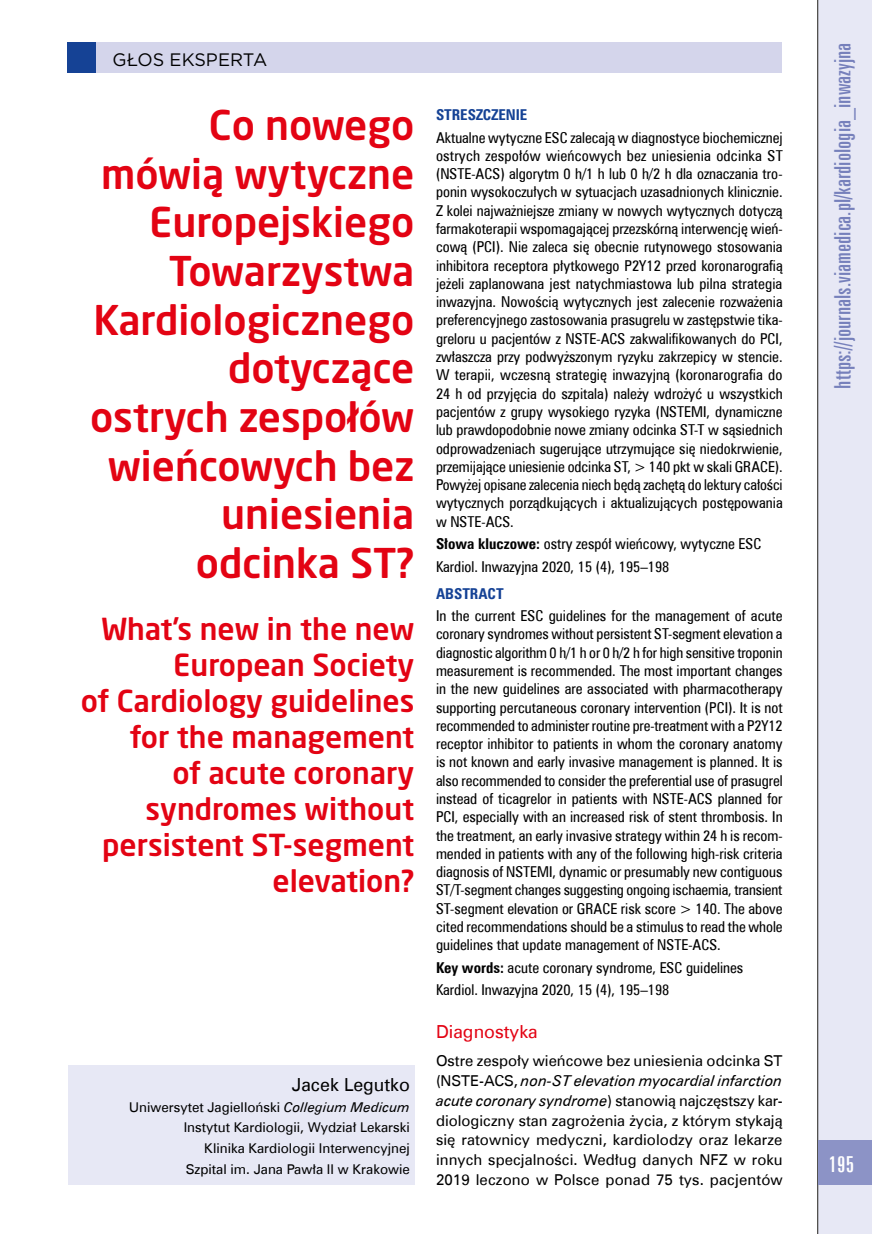
<style>
.page{position:relative;width:872px;height:1234px;background:#fff}
.page>*{position:absolute;margin:0;border:0;box-sizing:border-box;transform-origin:0 0}
.t1{font:500 40.5px/48.6px "Neo Sans Pro";color:#e30313;text-align:right}
.t2{font:500 30px/36px "Neo Sans Pro";color:#e30313;text-align:right}
.t3{font:22.5px "Zurich X Cn EU";color:#7680bb;scale:1.07 1}
.t4{font:22.5px "Zurich X Cn EU";color:#fff;scale:1.07 1}
.t5{font:18px "Zurich EU";color:#000}
.t6{font:18px "Gotham";letter-spacing:-.005em;color:#000}
.t7{font:18px "Zurich EU";color:#e30313}
.t8{font:15px/18.3px "Zurich Cn EU";color:#000;text-align:justify}
.t9{font:15px/19.8px "Zurich EU";letter-spacing:.005em;color:#000;text-align:justify}
.t10{font:700 15px "Zurich Cn EU";color:#154295}
.t11{font:13.5px/20.7px "Zurich EU";color:#000;text-align:right}
.s1{font-style:italic}
.s2{font-weight:700}
</style>
<div class="page">
<div style="left:817px;top:0;width:55px;height:1233px;background:#e7e8f5"></div>
<hr style="left:817px;top:0;width:1px;height:1233px;background:#1d1c18">
<div style="left:817px;top:1140px;width:55px;height:44px;background:#8c93c6"></div>
<div style="left:68px;top:1064px;width:347px;height:120px;background:#e7e8f5"></div>
<div style="left:67px;top:43px;width:714px;height:30px;background:#d4d5eb"></div>
<div style="left:67px;top:43px;width:28px;height:30px;background:#154295"></div>
<p class="t6" style="left:112px;top:48px;width:156px">GŁOS EKSPERTA</p>
<h1 class="t1" style="left:90px;top:100px;width:326px">Co nowego mówią wytyczne<br>Europejskiego<br>Towarzystwa<br>Kardiologicznego dotyczące ostrych zespołów wieńcowych bez uniesienia odcinka ST?</h1>
<h2 class="t2" style="left:81px;top:609px;width:335px">What’s new in the new<br>European Society<br>of Cardiology guidelines for the management<br>of acute coronary syndromes without persistent ST-segment elevation?</h2>
<p class="t5" style="left:292px;top:1073px;width:119px">Jacek Legutko</p>
<p class="t11" style="left:129px;top:1096px;width:282px">Uniwersytet Jagielloński <span class="s1">Collegium Medicum </span>Instytut Kardiologii, Wydział Lekarski<br>Klinika Kardiologii Interwencyjnej<br>Szpital im. Jana Pawła II w Krakowie</p>
<p class="t10" style="left:436px;top:105px;width:93px">STRESZCZENIE</p>
<p class="t8" style="left:436px;top:128px;width:348px">Aktualne wytyczne ESC zalecają w diagnostyce biochemicznej ostrych zespołów wieńcowych bez uniesienia odcinka ST (NSTE-ACS) algorytm 0 h/1 h lub 0 h/2 h dla oznaczania tro&shy;ponin wysokoczułych w sytuacjach uzasadnionych klinicznie.<br>Z kolei najważniejsze zmiany w nowych wytycznych dotyczą farmakoterapii wspomagającej przezskórną interwencję wień&shy;cową (PCI). Nie zaleca się obecnie rutynowego stosowania inhibitora receptora płytkowego P2Y12 przed koronarografią jeżeli zaplanowana jest natychmiastowa lub pilna strategia inwazyjna. Nowością wytycznych jest zalecenie rozważenia preferencyjnego zastosowania prasugrelu w zastępstwie tika&shy;greloru u pacjentów z NSTE-ACS zakwalifikowanych do PCI, zwłaszcza przy podwyższonym ryzyku zakrzepicy w stencie.<br>W terapii, wczesną strategię inwazyjną (koronarografia do 24 h od przyjęcia do szpitala) należy wdrożyć u wszystkich pacjentów z grupy wysokiego ryzyka (NSTEMI, dynamiczne lub prawdopodobnie nowe zmiany odcinka ST-T w sąsiednich odprowadzeniach sugerujące utrzymujące się niedokrwienie, przemijające uniesienie odcinka ST, &gt; 140 pkt w skali GRACE).<br>Powyżej opisane zalecenia niech będą zachętą do lektury całości wytycznych porządkujących i aktualizujących postępowania w NSTE-ACS.</p>
<p class="t8" style="left:436px;top:532px;width:327px;line-height:22.5px"><span class="s2">Słowa kluczowe:</span> ostry zespół wieńcowy, wytyczne ESC<br>Kardiol. Inwazyjna 2020, 15 (4), 195–198</p>
<p class="t10" style="left:436px;top:584px;width:69px">ABSTRACT</p>
<p class="t8" style="left:436px;top:606px;width:348px">In the current ESC guidelines for the management of acute coronary syndromes without persistent ST-segment elevation a diagnostic algorithm 0 h/1 h or 0 h/2 h for high sensitive troponin measurement is recommended. The most important changes in the new guidelines are associated with pharmacotherapy supporting percutaneous coronary intervention (PCI). It is not recommended to administer routine pre-treatment with a P2Y12 receptor inhibitor to patients in whom the coronary anatomy is not known and early invasive management is planned. It is also recommended to consider the preferential use of prasugrel instead of ticagrelor in patients with NSTE-ACS planned for PCI, especially with an increased risk of stent thrombosis. In the treatment, an early invasive strategy within 24 h is recom&shy;mended in patients with any of the following high-risk criteria diagnosis of NSTEMI, dynamic or presumably new contiguous ST/T-segment changes suggesting ongoing ischaemia, transient ST-segment elevation or GRACE risk score &gt; 140. The above cited recommendations should be a stimulus to read the whole guidelines that update management of NSTE-ACS.</p>
<p class="t8" style="left:436px;top:956px;width:309px;line-height:22.5px"><span class="s2">Key words:</span> acute coronary syndrome, ESC guidelines<br>Kardiol. Inwazyjna 2020, 15 (4), 195–198</p>
<p class="t7" style="left:436px;top:1020px;width:103px">Diagnostyka</p>
<p class="t9" style="left:436px;top:1050px;width:348px">Ostre zespoły wieńcowe bez uniesienia odcinka ST (NSTE-ACS, <span class="s1">non-ST elevation myocardial infarction acute coronary syndrome</span>) stanowią najczęstszy kar&shy;diologiczny stan zagrożenia życia, z którym stykają się ratownicy medyczni, kardiolodzy oraz lekarze innych specjalności. Według danych NFZ w roku 2019 leczono w Polsce ponad 75 tys. pacjentów</p>
<h3 class="t3" style="left:829px;top:388px;width:325px;rotate:-90deg">https://journals.viamedica.pl/kardiologia_inwazyjna</h3>
<h3 class="t4" style="left:828px;top:1150px;width:25px">195</h3>
</div>
